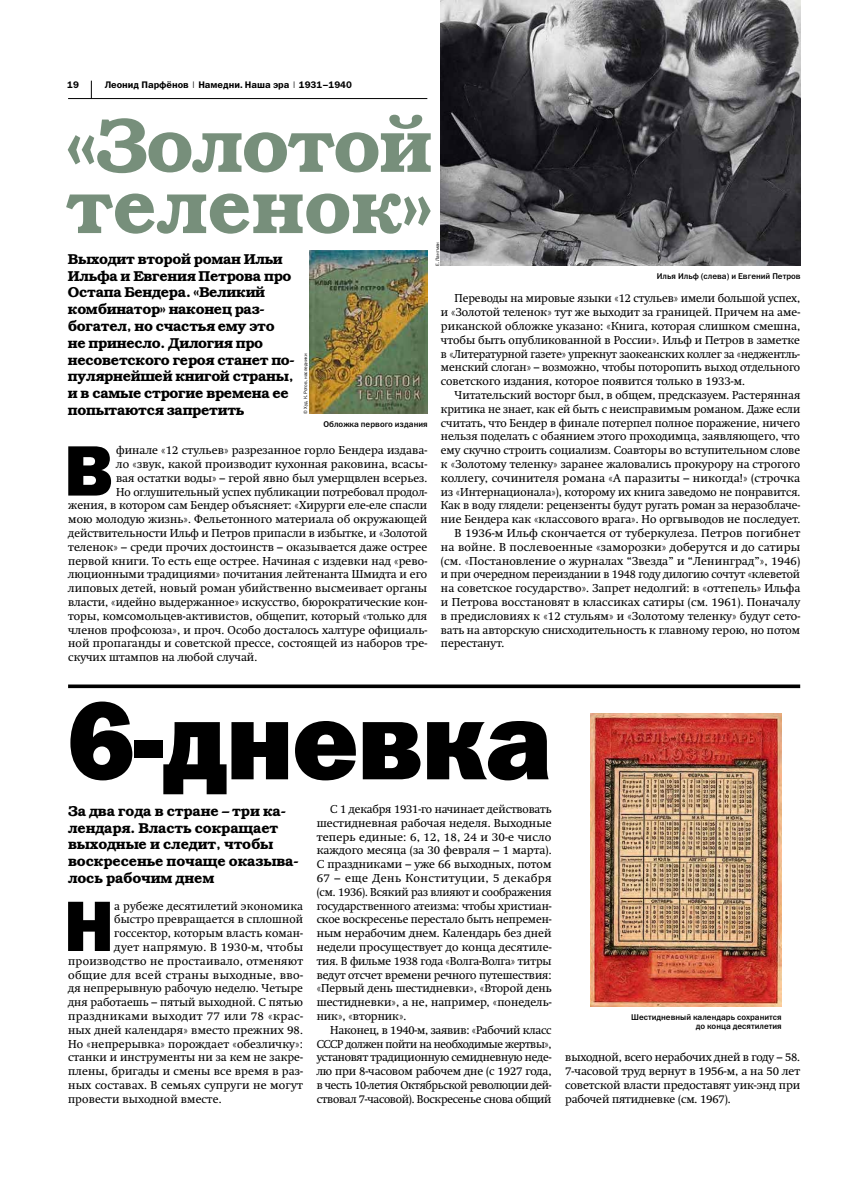
<style>
.page{position:relative;width:852px;height:1192px;background:#fff}
.page>*{position:absolute;margin:0;border:0;box-sizing:border-box;transform-origin:0 0}
.t1{font:111.75px "Franklin Gothic Heavy C";letter-spacing:-.02em;color:#000}
.t2{font:76.75px/61.2px "Bookman Demi ITC";letter-spacing:-.015em;color:#778f7b}
.t3{font:71.75px "Franklin Gothic Heavy C";color:#000}
.t4{font:14.38px/16.8px "Bookman Demi ITC";letter-spacing:-.02em;color:#000}
.t5{font:11.38px/13.8px "Swift C";letter-spacing:.005em;color:#000;text-align:justify}
.t6{font:11.38px "Swift C";letter-spacing:.035em;color:#000}
.t7{font:11.38px "Swift C";letter-spacing:.025em;color:#000}
.t8{font:11.38px "Swift C";letter-spacing:.03em;color:#000}
.t9{font:9.62px "Franklin Gothic Demi C";color:#000}
.t10{font:8.38px/9.6px "Franklin Gothic Medium C";color:#000;text-align:right}
.t11{font:4.75px "Franklin Gothic Book C";color:#000}
.s1{font-family:"Franklin Gothic Book C"}
</style>
<div class="page">
<svg style="left:91px;top:81px;width:1px;height:17px"></svg>
<hr style="left:68px;top:98px;width:359px;height:1px;background:#000">
<img style="left:441px;top:1px;width:358px;height:265px">
<img style="left:309px;top:251px;width:118px;height:163px">
<hr style="left:68px;top:685px;width:731px;height:3px;background:#000">
<img style="left:590px;top:713px;width:191px;height:294px">
<p class="t9" style="left:67px;top:79px;width:13px">19</p>
<p class="t9" style="left:105px;top:79px;width:249px">Леонид Парфёнов <span class="s1">|</span> Намедни. Наша эра <span class="s1">|</span> 1931–1940</p>
<h2 class="t2" style="left:66px;top:117px;width:368px">«Золотой теленок»</h2>
<p class="t4" style="left:68px;top:251px;width:228px">Выходит второй роман Ильи<br>Ильфа и Евгения Петрова про<br>Остапа Бендера. «Великий комбинатор» наконец раз&shy;богател, но счастья ему это не принесло. Дилогия про несоветского героя станет по&shy;пулярнейшей книгой страны, и в самые строгие времена ее попытаются запретить</p>
<h3 class="t3" style="left:64px;top:430px;width:51px">В</h3>
<p class="t5" style="left:116px;top:443px;width:312px">финале «12 стульев» разрезанное горло Бендера издава-</p>
<p class="t11" style="left:303px;top:414px;width:61px;rotate:-90deg">© Худ. К. Ротов, наследники</p>
<p class="t10" style="left:323px;top:419px;width:106px">Обложка первого издания</p>
<p class="t5" style="left:116px;top:457px;width:312px">ло «звук, какой производит кухонная раковина, всасы-</p>
<p class="t5" style="left:116px;top:471px;width:312px">вая остатки воды» – герой явно был умерщвлен всерьез.</p>
<p class="t5" style="left:116px;top:485px;width:313px">Но оглушительный успех публикации потребовал продол-</p>
<p class="t5" style="left:68px;top:499px;width:360px">жения, в котором сам Бендер объясняет: «Хирурги еле-еле спасли</p>
<p class="t5" style="left:68px;top:512px;width:360px">мою молодую жизнь». Фельетонного материала об окружающей</p>
<p class="t5" style="left:68px;top:526px;width:360px">действительности Ильф и Петров припасли в избытке, и «Золотой</p>
<p class="t5" style="left:68px;top:540px;width:360px">теленок» – среди прочих достоинств – оказывается даже острее</p>
<p class="t5" style="left:68px;top:554px;width:360px">первой книги. То есть еще острее. Начиная с издевки над «рево-</p>
<p class="t5" style="left:68px;top:568px;width:360px">люционными традициями» почитания лейтенанта Шмидта и его</p>
<p class="t5" style="left:68px;top:581px;width:360px">липовых детей, новый роман убийственно высмеивает органы</p>
<p class="t5" style="left:68px;top:595px;width:360px">власти, «идейно выдержанное» искусство, бюрократические кон-</p>
<p class="t5" style="left:68px;top:609px;width:360px">торы, комсомольцев-активистов, общепит, который «только для</p>
<p class="t5" style="left:68px;top:623px;width:360px">членов профсоюза», и проч. Особо досталось халтуре официаль-</p>
<p class="t5" style="left:68px;top:637px;width:360px">ной пропаганды и советской прессе, состоящей из наборов тре-</p>
<p class="t5" style="left:68px;top:650px;width:190px">скучих штампов на любой случай.</p>
<p class="t11" style="left:434px;top:266px;width:25px;rotate:-90deg">Е. Лангман</p>
<p class="t10" style="left:656px;top:271px;width:145px">Илья Ильф (слева) и Евгений Петров</p>
<p class="t5" style="left:441px;top:292px;width:360px;text-indent:14px">Переводы на мировые языки «12 стульев» имели большой успех, и «Золотой теленок» тут же выходит за границей. Причем на аме&shy;риканской обложке указано: «Книга, которая слишком смешна, чтобы быть опубликованной в России». Ильф и Петров в заметке в «Литературной газете» упрекнут заокеанских коллег за «неджентль&shy;менский слоган» – возможно, чтобы поторопить выход отдельного советского издания, которое появится только в 1933-м.</p>
<p class="t5" style="left:454px;top:388px;width:347px">Читательский восторг был, в общем, предсказуем. Растерянная</p>
<p class="t5" style="left:441px;top:402px;width:360px">критика не знает, как ей быть с неисправимым романом. Даже если</p>
<p class="t5" style="left:441px;top:416px;width:360px">считать, что Бендер в финале потерпел полное поражение, ничего</p>
<p class="t5" style="left:441px;top:430px;width:360px">нельзя поделать с обаянием этого проходимца, заявляющего, что</p>
<p class="t5" style="left:441px;top:443px;width:360px">ему скучно строить социализм. Соавторы во вступительном слове</p>
<p class="t5" style="left:441px;top:457px;width:360px">к «Золотому теленку» заранее жаловались прокурору на строгого</p>
<p class="t5" style="left:441px;top:471px;width:360px">коллегу, сочинителя романа «А паразиты – никогда!» (строчка</p>
<p class="t5" style="left:441px;top:485px;width:361px">из «Интернационала»), которому их книга заведомо не понравится.</p>
<p class="t5" style="left:441px;top:499px;width:360px">Как в воду глядели: рецензенты будут ругать роман за неразоблаче-</p>
<p class="t5" style="left:441px;top:512px;width:360px">ние Бендера как «классового врага». Но оргвыводов не последует.</p>
<p class="t5" style="left:454px;top:526px;width:347px">В 1936-м Ильф скончается от туберкулеза. Петров погибнет</p>
<p class="t5" style="left:441px;top:540px;width:360px">на войне. В послевоенные «заморозки» доберутся и до сатиры</p>
<p class="t5" style="left:441px;top:554px;width:360px">(см. «Постановление о журналах “Звезда” и “Ленинград”», 1946)</p>
<p class="t5" style="left:441px;top:568px;width:360px">и при очередном переиздании в 1948 году дилогию сочтут «клеветой</p>
<p class="t5" style="left:441px;top:581px;width:361px">на советскоe государство». Запрет недолгий: в «оттепель» Ильфа</p>
<p class="t5" style="left:441px;top:595px;width:361px">и Петрова восстановят в классиках сатиры (см. 1961). Поначалу</p>
<p class="t5" style="left:441px;top:609px;width:360px">в предисловиях к «12 стульям» и «Золотому теленку» будут сето-</p>
<p class="t5" style="left:441px;top:623px;width:360px">вать на авторскую снисходительность к главному герою, но потом</p>
<p class="t5" style="left:441px;top:637px;width:65px">перестанут.</p>
<h1 class="t1" style="left:67px;top:677px;width:487px">6-дневка</h1>
<p class="t4" style="left:68px;top:803px;width:232px">За два года в стране – три ка&shy;лендаря. Власть сокращает выходные и следит, чтобы воскресенье почаще оказыва&shy;лось рабочим днем</p>
<h3 class="t3" style="left:64px;top:886px;width:52px">Н</h3>
<p class="t5" style="left:114px;top:899px;width:190px">а рубеже десятилетий экономика</p>
<p class="t5" style="left:114px;top:913px;width:190px">быстро превращается в сплошной</p>
<p class="t5" style="left:114px;top:926px;width:190px">госсектор, которым власть коман-</p>
<p class="t8" style="left:114px;top:940px;width:190px">дует напрямую. В 1930-м, чтобы</p>
<p class="t7" style="left:68px;top:954px;width:236px">производство не простаивало, отменяют</p>
<p class="t6" style="left:68px;top:968px;width:236px">общие для всей страны выходные, вво-</p>
<p class="t5" style="left:68px;top:982px;width:236px">дя непрерывную рабочую неделю. Четыре</p>
<p class="t5" style="left:68px;top:995px;width:236px">дня работаешь – пятый выходной. С пятью</p>
<p class="t6" style="left:68px;top:1009px;width:236px">праздниками выходит 77 или 78 «крас-</p>
<p class="t5" style="left:68px;top:1023px;width:236px">ных дней календаря» вместо прежних 98.</p>
<p class="t5" style="left:68px;top:1037px;width:236px">Но «непрерывка» порождает «обезличку»:</p>
<p class="t5" style="left:68px;top:1051px;width:236px">станки и инструменты ни за кем не закре-</p>
<p class="t5" style="left:68px;top:1064px;width:236px">плены, бригады и смены все время в раз-</p>
<p class="t5" style="left:68px;top:1078px;width:236px">ных составах. В семьях супруги не могут</p>
<p class="t5" style="left:68px;top:1092px;width:155px">провести выходной вместе.</p>
<p class="t5" style="left:316px;top:802px;width:236px;text-indent:14px">С 1 декабря 1931-го начинает действовать шестидневная рабочая неделя. Выходные теперь единые: 6, 12, 18, 24 и 30-е число каждого месяца (за 30 февраля – 1 марта).<br>С праздниками – уже 66 выходных, потом 67 – еще День Конституции, 5 декабря (см. 1936). Всякий раз влияют и соображения государственного атеизма: чтобы христиан&shy;ское воскресенье перестало быть непремен&shy;ным нерабочим днем. Календарь без дней недели просуществует до конца десятиле&shy;тия. В фильме 1938 года «Волга-Волга» титры ведут отсчет времени речного путешествия: «Первый день шестидневки», «Второй день шестидневки», а не, например, «понедель&shy;ник», «вторник».</p>
<p class="t5" style="left:316px;top:1023px;width:236px;text-indent:14px">Наконец, в 1940-м, заявив: «Рабочий класс СССР должен пойти на необходимые жертвы», установят традиционную семидневную неде&shy;лю при 8-часовом рабочем дне (с 1927 года, в честь 10-летия Октябрьской революции дей&shy;ствовал 7-часовой). Воскресенье снова общий</p>
<p class="t10" style="left:631px;top:1012px;width:152px">Шестидневный календарь сохранится до конца десятилетия</p>
<p class="t5" style="left:565px;top:1051px;width:236px">выходной, всего нерабочих дней в году – 58.<br>7-часовой труд вернут в 1956-м, а на 50 лет советской власти предоставят уик-энд при рабочей пятидневке (см. 1967).</p>
</div>
